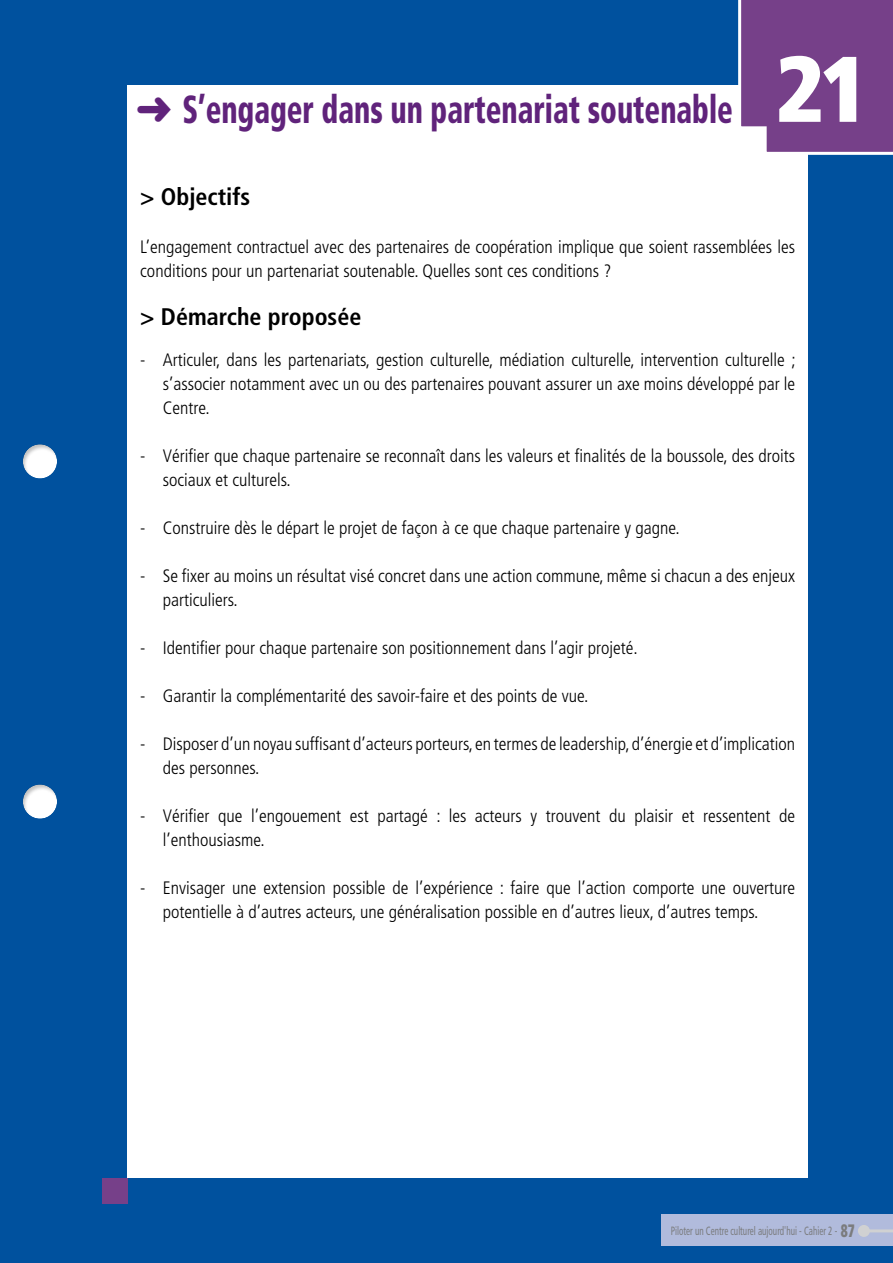
<style>
.page{position:relative;width:893px;height:1263px;background:#00519e}
.page>*{position:absolute;margin:0;border:0;box-sizing:border-box;transform-origin:0 0}
.t1{font:900 condensed 93px "Frutiger";color:#fff}
.t2{font:900 condensed 39px "Frutiger";color:#60237b;scale:.75 1}
.t3{font:700 condensed 24px "Frutiger";color:#000}
.t4{font:300 condensed 18px/24px "Frutiger";color:#000}
.t5{font:condensed 12px "Frutiger";color:#7b7c7e;scale:.75 1}
.s1{font-weight:900;font-size:18px}
</style>
<div class="page">
<div style="left:128px;top:85px;width:680px;height:1093px;background:#fff"></div>
<div style="left:21px;top:441px;width:37px;height:38px;background:#000;opacity:.25"></div>
<div style="left:21px;top:782px;width:37px;height:37px;background:#000;opacity:.25"></div>
<svg style="left:738px;top:0;width:155px;height:155px;background:#7e4c90"></svg>
<div style="left:102px;top:1178px;width:26px;height:26px;background:#764089"></div>
<div style="left:661px;top:1214px;width:232px;height:32px;background:#b1bbdc"></div>
<hr style="left:864px;top:1229px;width:29px;height:3px;background:#d0d1d2">
<div style="left:858px;top:1225px;width:12px;height:12px;background:#d0d1d2;border-radius:50%"></div>
<p class="t2" style="left:136px;top:86px;width:797px">➜ S’engager dans un partenariat soutenable</p>
<p class="t1" style="left:776px;top:33px;width:95px">21</p>
<p class="t3" style="left:140px;top:183px;width:111px">&gt; Objectifs</p>
<p class="t4" style="left:140px;top:235px;width:656px">L’engagement contractuel avec des partenaires de coopération implique que soient rassemblées les conditions pour un partenariat soutenable. Quelles sont ces conditions ?</p>
<p class="t3" style="left:140px;top:303px;width:223px">&gt; Démarche proposée</p>
<p class="t4" style="left:163px;top:348px;width:634px;text-align:justify;text-indent:-22px">- Articuler, dans les partenariats, gestion culturelle, médiation culturelle, intervention culturelle ; s’associer notamment avec un ou des partenaires pouvant assurer un axe moins développé par le Centre.</p>
<p class="t4" style="left:163px;top:444px;width:634px;text-indent:-22px">- Vérifier que chaque partenaire se reconnaît dans les valeurs et finalités de la boussole, des droits sociaux et culturels.</p>
<p class="t4" style="left:140px;top:516px;width:541px">- Construire dès le départ le projet de façon à ce que chaque partenaire y gagne.</p>
<p class="t4" style="left:163px;top:564px;width:634px;text-indent:-22px">- Se fixer au moins un résultat visé concret dans une action commune, même si chacun a des enjeux particuliers.</p>
<p class="t4" style="left:140px;top:636px;width:499px">- Identifier pour chaque partenaire son positionnement dans l’agir projeté.</p>
<p class="t4" style="left:140px;top:684px;width:450px">- Garantir la complémentarité des savoir-faire et des points de vue.</p>
<p class="t4" style="left:163px;top:732px;width:634px;text-indent:-22px">- Disposer d’un noyau suffisant d’acteurs porteurs, en termes de leadership, d’énergie et d’implication des personnes.</p>
<p class="t4" style="left:163px;top:804px;width:634px;text-indent:-22px">- Vérifier que l’engouement est partagé : les acteurs y trouvent du plaisir et ressentent de l’enthousiasme.</p>
<p class="t4" style="left:163px;top:876px;width:634px;text-indent:-22px">- Envisager une extension possible de l’expérience : faire que l’action comporte une ouverture potentielle à d’autres acteurs, une généralisation possible en d’autres lieux, d’autres temps.</p>
<p class="t5" style="left:671px;top:1224px;width:247px">Piloter un Centre culturel aujourd'hui - Cahier 2 - <span class="s1">87</span></p>
</div>
